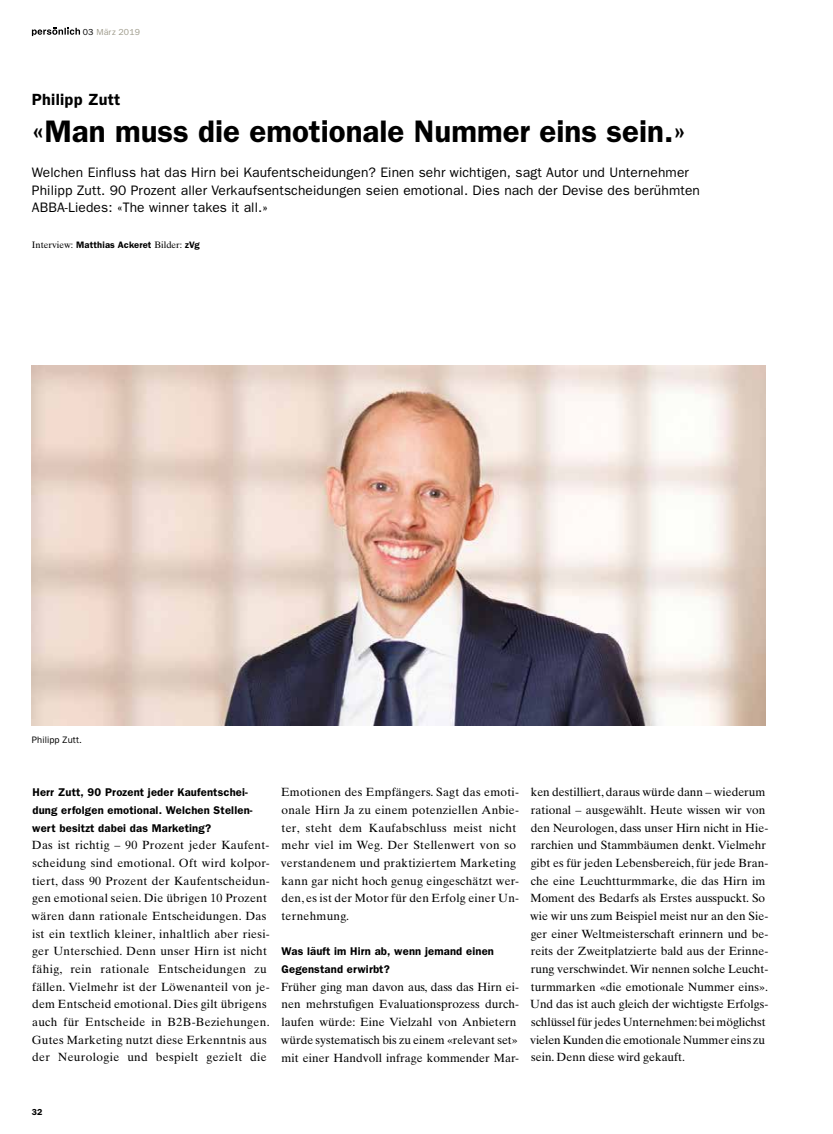
<style>
.page{position:relative;width:833px;height:1134px;background:#fff}
.page>*{position:absolute;margin:0;border:0;box-sizing:border-box;transform-origin:0 0}
.t1{font:600 31.25px "Franklin Gothic";color:#000}
.t2{font:600 16.25px "Franklin Gothic";letter-spacing:.015em;color:#000}
.t3{font:13.75px/17.6px "Franklin Gothic";letter-spacing:.01em;color:#000}
.t4{font:11.88px/17.6px "Times Ten";letter-spacing:.005em;color:#000}
.t5{font:11.88px/17.6px "Times Ten";letter-spacing:.025em;color:#000}
.t6{font:600 11.25px/17.6px "Franklin Gothic";letter-spacing:.015em;color:#000}
.t7{font:600 9.38px "Franklin Gothic";letter-spacing:.015em;color:#000}
.t8{font:9.38px "Franklin Gothic";letter-spacing:.01em;color:#000}
.t9{font:8.75px "Franklin Gothic";letter-spacing:.015em;color:#9e9b8b}
.t10{font:600 8.75px "Franklin Gothic";color:#000}
.s1{color:#000}
.s2{font-family:"Times Ten";font-weight:400}
</style>
<div class="page">
<svg style="left:32px;top:28px;width:48px;height:8px"></svg>
<img style="left:32px;top:366px;width:733px;height:359px">
<p class="t9" style="left:83px;top:27px;width:59px"><span class="s1">03</span> März 2019</p>
<h2 class="t2" style="left:32px;top:90px;width:90px">Philipp Zutt</h2>
<h1 class="t1" style="left:32px;top:112px;width:655px">«Man muss die emotionale Nummer eins sein.»</h1>
<p class="t3" style="left:32px;top:164px;width:669px">Welchen Einfluss hat das Hirn bei Kaufentscheidungen? Einen sehr wichtigen, sagt Autor und Unternehmer<br>Philipp Zutt. 90 Prozent aller Verkaufsentscheidungen seien emotional. Dies nach der Devise des berühmten<br>ABBA-Liedes: «The winner takes it all.»</p>
<p class="t7" style="left:32px;top:239px;width:169px"><span class="s2">Interview:</span> Matthias Ackeret <span class="s2">Bilder:</span> zVg</p>
<p class="t8" style="left:32px;top:734px;width:52px">Philipp Zutt.</p>
<p class="t6" style="left:32px;top:783px;width:222px">Herr Zutt, 90 Prozent jeder Kaufentschei&shy;dung erfolgen emotional. Welchen Stellen&shy;wert besitzt dabei das Marketing?</p>
<p class="t5" style="left:32px;top:836px;width:240px">Das ist richtig – 90 Prozent jeder Kaufent&shy;scheidung sind emotional. Oft wird kolpor&shy;tiert, dass 90 Prozent der Kaufentscheidun&shy;gen emotional seien. Die übrigen 10 Prozent wären dann rationale Entscheidungen. Das ist ein textlich kleiner, inhaltlich aber riesi&shy;ger Unterschied. Denn unser Hirn ist nicht fähig, rein rationale Entscheidungen zu fällen. Vielmehr ist der Löwenanteil von je&shy;dem Entscheid emotional. Dies gilt übrigens auch für Entscheide in B2B-Beziehungen.<br>Gutes Marketing nutzt diese Erkenntnis aus der Neurologie und bespielt gezielt die</p>
<p class="t4" style="left:281px;top:783px;width:240px">Emotionen des Empfängers. Sagt das emoti&shy;onale Hirn Ja zu einem potenziellen Anbie&shy;ter, steht dem Kaufabschluss meist nicht mehr viel im Weg. Der Stellenwert von so verstandenem und praktiziertem Marketing kann gar nicht hoch genug eingeschätzt wer&shy;den, es ist der Motor für den Erfolg einer Un&shy;ternehmung.</p>
<p class="t6" style="left:281px;top:943px;width:214px">Was läuft im Hirn ab, wenn jemand einen<br>Gegenstand erwirbt?</p>
<p class="t4" style="left:281px;top:978px;width:239px">Früher ging man davon aus, dass das Hirn ei&shy;nen mehrstufigen Evaluationsprozess durch&shy;laufen würde: Eine Vielzahl von Anbietern würde systematisch bis zu einem «relevant set» mit einer Handvoll infrage kommender Mar-</p>
<p class="t4" style="left:530px;top:783px;width:240px">ken destilliert, daraus würde dann – wiederum rational – ausgewählt. Heute wissen wir von den Neurologen, dass unser Hirn nicht in Hie&shy;rarchien und Stammbäumen denkt. Vielmehr gibt es für jeden Lebensbereich, für jede Bran&shy;che eine Leuchtturmmarke, die das Hirn im Moment des Bedarfs als Erstes ausspuckt. So wie wir uns zum Beispiel meist nur an den Sie&shy;ger einer Weltmeisterschaft erinnern und be&shy;reits der Zweitplatzierte bald aus der Erinne&shy;rung verschwindet. Wir nennen solche Leucht&shy;turmmarken «die emotionale Nummer eins».<br>Und das ist auch gleich der wichtigste Erfolgs&shy;schlüssel für jedes Unternehmen: bei möglichst vielen Kunden die emotionale Nummer eins zu sein. Denn diese wird gekauft.</p>
<p class="t10" style="left:32px;top:1106px;width:12px">32</p>
</div>
